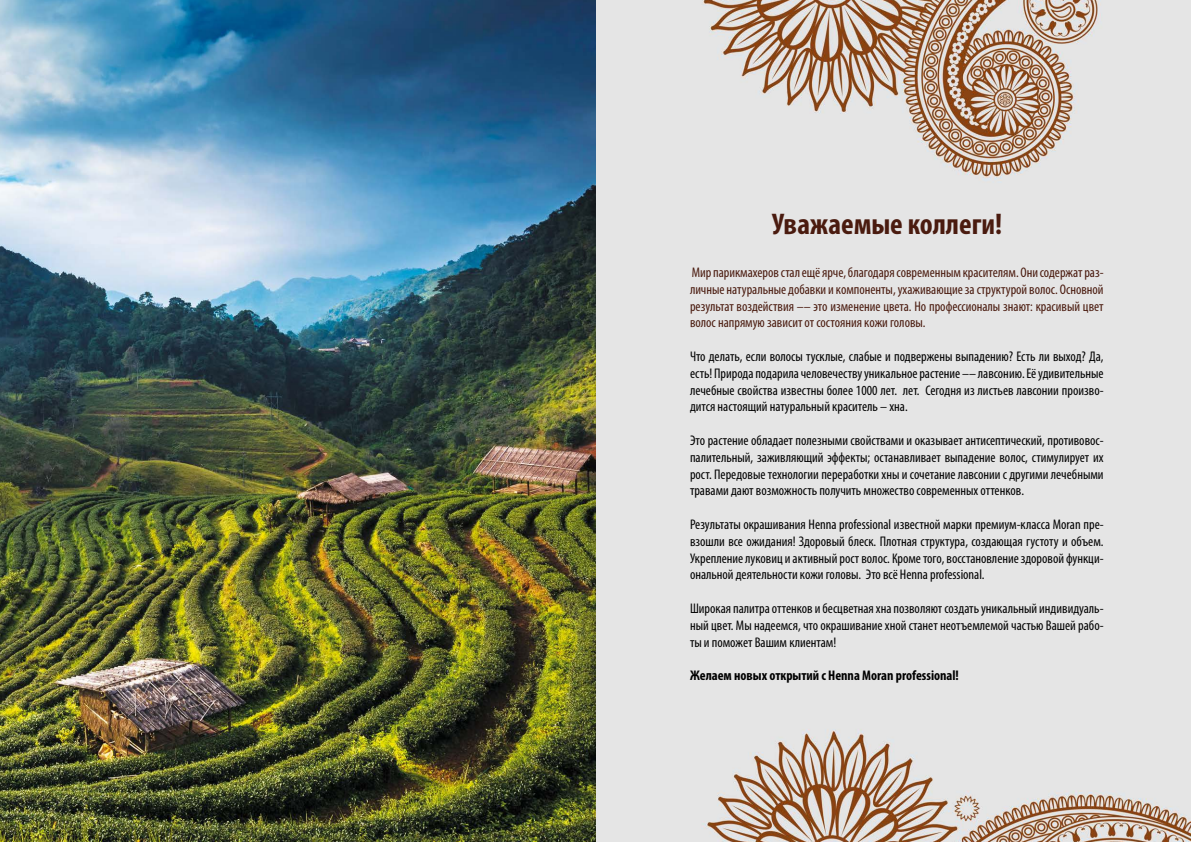
<style>
.page{position:relative;width:1191px;height:842px;background:#fff}
.page>*{position:absolute;margin:0;border:0;box-sizing:border-box;transform-origin:0 0}
.t1{font:700 condensed 30px "Myriad Pro";color:#4a1b0f}
.t2{font:condensed 14px/16.8px "Myriad Pro";color:#000;text-align:justify}
.t3{font:condensed 14px/16.8px "Myriad Pro";color:#4a1b0f;text-align:justify}
.t4{font:700 condensed 14px "Myriad Pro";color:#000}
</style>
<div class="page">
<img style="left:0;top:0;width:1191px;height:842px">
<h1 class="t1" style="left:772px;top:205px;width:231px">Уважаемые коллеги!</h1>
<p class="t3" style="left:690px;top:264px;width:415px">Мир парикмахеров стал ещё ярче, благодаря современным красителям. Они содержат раз&shy;личные натуральные добавки и компоненты, ухаживающие за структурой волос. Основной результат воздействия –– это изменение цвета. Но профессионалы знают: красивый цвет волос напрямую зависит от состояния кожи головы.</p>
<p class="t2" style="left:690px;top:348px;width:415px">Что делать, если волосы тусклые, слабые и подвержены выпадению? Есть ли выход? Да, есть! Природа подарила человечеству уникальное растение –– лавсонию. Её удивительные лечебные свойства известны более 1000 лет. лет. Сегодня из листьев лавсонии произво&shy;дится настоящий натуральный краситель – хна.</p>
<p class="t2" style="left:690px;top:432px;width:415px">Это растение обладает полезными свойствами и оказывает антисептический, противовос&shy;палительный, заживляющий эффекты; останавливает выпадение волос, стимулирует их рост. Передовые технологии переработки хны и сочетание лавсонии с другими лечебными травами дают возможность получить множество современных оттенков.</p>
<p class="t2" style="left:690px;top:516px;width:415px">Результаты окрашивания Henna professional известной марки премиум-класса Moran пре&shy;взошли все ожидания! Здоровый блеск. Плотная структура, создающая густоту и объем.<br>Укрепление луковиц и активный рост волос. Кроме того, восстановление здоровой функци&shy;ональной деятельности кожи головы. Это всё Henna professional.</p>
<p class="t2" style="left:690px;top:600px;width:415px">Широкая палитра оттенков и бесцветная хна позволяют создать уникальный индивидуаль&shy;ный цвет. Мы надеемся, что окрашивание хной станет неотъемлемой частью Вашей рабо&shy;ты и поможет Вашим клиентам!</p>
<p class="t4" style="left:690px;top:667px;width:270px">Желаем новых открытий с Henna Moran professional!</p>
</div>
